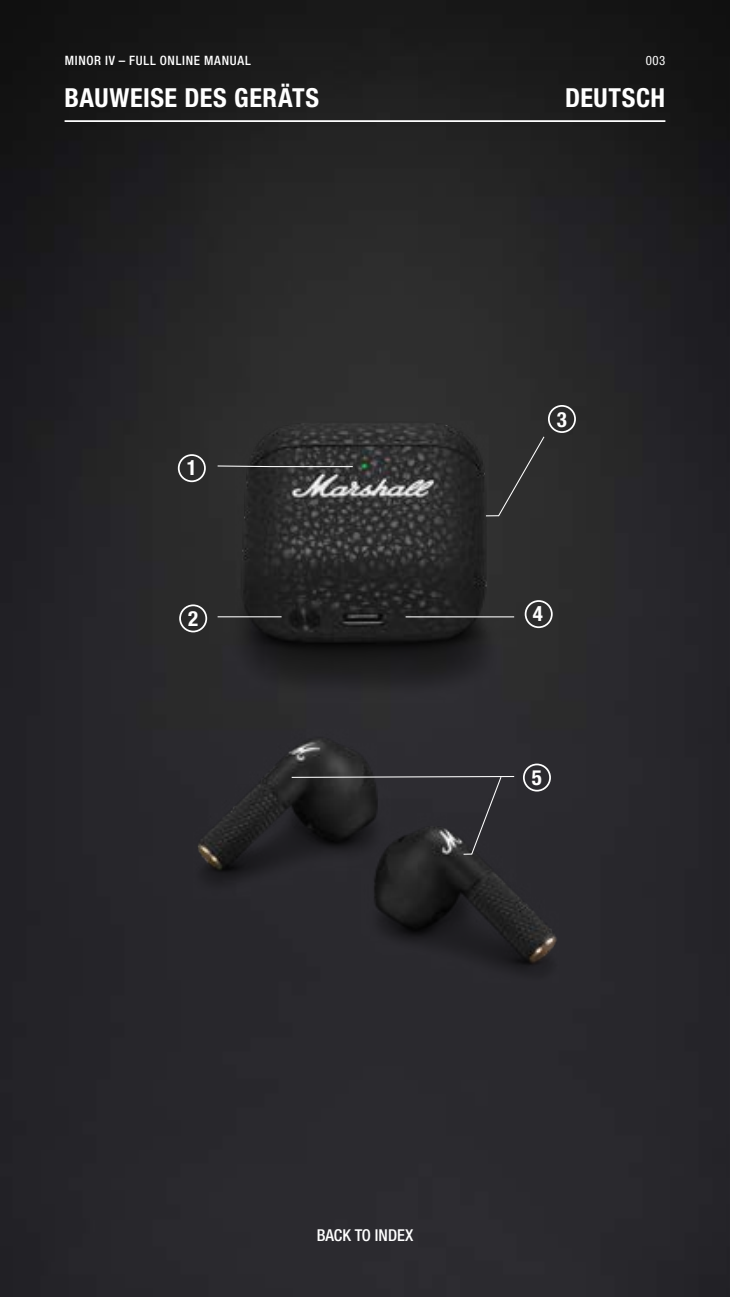
<style>
.page{position:relative;width:730px;height:1297px;background:#fff}
.page>*{position:absolute;margin:0;border:0;box-sizing:border-box;transform-origin:0 0}
.t1{font:700 condensed 26.25px "Helvetica Neue LTW1 G";letter-spacing:.02em;color:#fff}
.t2{font:700 condensed 21px "Helvetica Neue LTW1 G";color:#fff}
.t3{font:500 condensed 16.45px "Helvetica Neue LTW1 G";color:#fff}
.t4{font:500 condensed 12.95px "Helvetica Neue LTW1 G";letter-spacing:.055em;color:#fff}
.t5{font:condensed 12.95px "Helvetica Neue LTW1 G";color:#fff}
</style>
<div class="page">
<div style="left:0;top:0;width:729px;height:1296px;background:#171717"></div>
<img style="left:0;top:60px;width:728px;height:1236px">
<svg style="left:216px;top:465px;width:137px;height:2px"></svg>
<svg style="left:290px;top:775px;width:225px;height:80px;background:#2c2b2e"></svg>
<div style="left:484px;top:435px;width:61px;height:82px;background:#2e2e2e"></div>
<hr style="left:405px;top:616px;width:109px;height:1px;background:#fff">
<hr style="left:217px;top:616px;width:64px;height:1px;background:#fff">
<div style="left:178px;top:454px;width:28px;height:28px;border:2px solid #fff;border-radius:50%"></div>
<div style="left:179px;top:604px;width:28px;height:28px;border:2px solid #fff;border-radius:50%"></div>
<div style="left:547px;top:405px;width:28px;height:28px;border:2px solid #fff;border-radius:50%"></div>
<div style="left:524px;top:600px;width:28px;height:28px;border:2px solid #fff;border-radius:50%"></div>
<div style="left:522px;top:763px;width:28px;height:28px;border:2px solid #fff;border-radius:50%"></div>
<hr style="left:65px;top:120px;width:600px;height:2px;background:#fff">
<p class="t4" style="left:65px;top:52px;width:187px">MINOR IV – FULL ONLINE MANUAL</p>
<p class="t5" style="left:645px;top:53px;width:21px">003</p>
<h1 class="t1" style="left:65px;top:82px;width:256px">BAUWEISE DES GERÄTS</h1>
<h1 class="t1" style="left:564px;top:82px;width:101px">DEUTSCH</h1>
<h2 class="t2" style="left:187px;top:455px;width:12px">1</h2>
<h2 class="t2" style="left:188px;top:605px;width:12px">2</h2>
<h2 class="t2" style="left:556px;top:406px;width:12px">3</h2>
<h2 class="t2" style="left:532px;top:601px;width:12px">4</h2>
<h2 class="t2" style="left:531px;top:764px;width:12px">5</h2>
<p class="t3" style="left:316px;top:1225px;width:98px">BACK TO INDEX</p>
</div>
